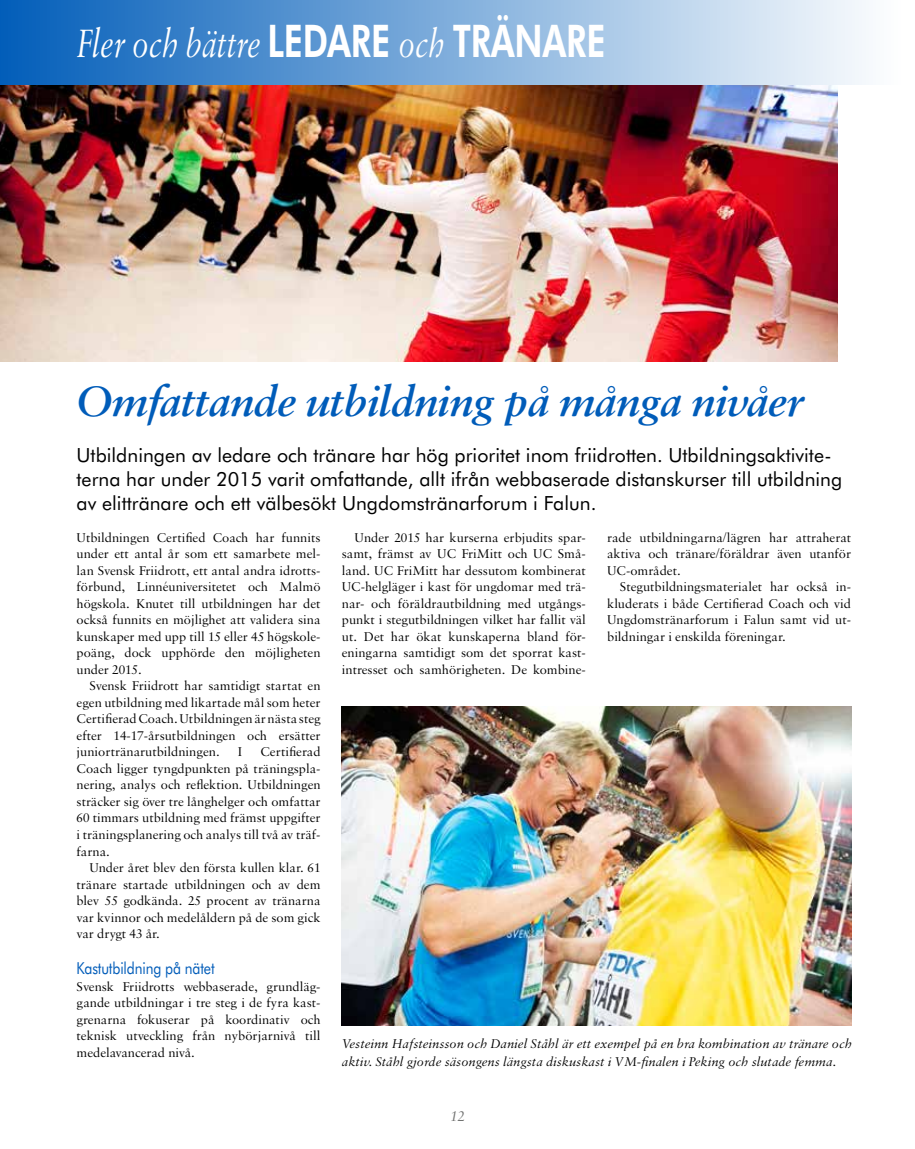
<style>
.page{position:relative;width:915px;height:1149px;background:#fff}
.page>*{position:absolute;margin:0;border:0;box-sizing:border-box;transform-origin:0 0}
.t1{font:italic 600 45px "Sabon MT Std";letter-spacing:-.01em;color:#005cb9}
.t2{font:italic 42px "Sabon MT Std";letter-spacing:-.01em;color:#fff;scale:.75 1}
.t3{font:19.5px/24px "Futura BT";color:#000}
.t4{font:16.5px "Futura BT";letter-spacing:-.01em;color:#005cb9;scale:.85 1}
.t5{font:italic 15px "Sabon MT Std";color:#717271}
.t6{font:13.5px/16.5px "Sabon MT Std";color:#000;text-align:justify}
.t7{font:italic 13.5px/18px "Sabon MT Std";color:#000}
.s1{font-family:"Futura BT";font-weight:800;font-style:normal;font-size:45px}
</style>
<div class="page">
<img style="left:0;top:85px;width:837px;height:276px">
<img style="left:342px;top:706px;width:508px;height:319px">
<div style="left:0;top:0;width:904px;height:85px;background:linear-gradient(to right,#025db9,#fff)"></div>
<h2 class="t2" style="left:77px;top:18px;width:706px">Fler och bättre <span class="s1">LEDARE</span> och <span class="s1">TRÄNARE</span></h2>
<h1 class="t1" style="left:77px;top:374px;width:728px">Omfattande utbildning på många nivåer</h1>
<p class="t3" style="left:77px;top:442px;width:767px">Utbildningen av ledare och tränare har hög prioritet inom friidrotten. Utbildningsaktivite&shy;terna har under 2015 varit omfattande, allt ifrån webbaserade distanskurser till utbildning av elittränare och ett välbesökt Ungdomstränarforum i Falun.</p>
<p class="t6" style="left:77px;top:528px;width:245px">Utbildningen Certified Coach har funnits under ett antal år som ett samarbete mel&shy;lan Svensk Friidrott, ett antal andra idrotts&shy;förbund, Linnéuniversitetet och Malmö högskola. Knutet till utbildningen har det också funnits en möjlighet att validera sina kunskaper med upp till 15 eller 45 högskole&shy;poäng, dock upphörde den möjligheten under 2015.</p>
<p class="t6" style="left:77px;top:677px;width:245px;text-indent:13px">Svensk Friidrott har samtidigt startat en egen utbildning med likartade mål som heter Certifierad Coach. Utbildningen är nästa steg efter 14-17-årsutbildningen och ersätter juniortränarutbildningen.</p>
<p class="t6" style="left:342px;top:528px;width:245px;text-indent:13px">Under 2015 har kurserna erbjudits spar&shy;samt, främst av UC FriMitt och UC Små&shy;land. UC FriMitt har dessutom kombinerat UC-helgläger i kast för ungdomar med trä&shy;nar- och föräldrautbildning med utgångs&shy;punkt i stegutbildningen vilket har fallit väl ut. Det har ökat kunskaperna bland för&shy;eningarna samtidigt som det sporrat kast&shy;intresset och samhörigheten. De kombine-</p>
<p class="t6" style="left:607px;top:528px;width:245px">rade utbildningarna/lägren har attraherat aktiva och tränare/föräldrar även utanför UC-området.</p>
<p class="t6" style="left:607px;top:578px;width:245px;text-indent:13px">Stegutbildningsmaterialet har också in&shy;kluderats i både Certifierad Coach och vid Ungdomstränarforum i Falun samt vid ut&shy;bildningar i enskilda föreningar.</p>
<p class="t6" style="left:77px;top:743px;width:245px;text-indent:184px">Certifierad Coach ligger tyngdpunkten på träningspla&shy;nering, analys och reflektion. Utbildningen sträcker sig över tre långhelger och omfattar 60 timmars utbildning med främst uppgifter i träningsplanering och analys till två av träf&shy;farna.</p>
<p class="t6" style="left:77px;top:858px;width:245px;text-indent:13px">Under året blev den första kullen klar. 61 tränare startade utbildningen och av dem blev 55 godkända. 25 procent av tränarna var kvinnor och medelåldern på de som gick var drygt 43 år.</p>
<p class="t4" style="left:77px;top:957px;width:164px">Kastutbildning på nätet</p>
<p class="t6" style="left:77px;top:977px;width:245px">Svensk Friidrotts webbaserade, grundläg&shy;gande utbildningar i tre steg i de fyra kast&shy;grenarna fokuserar på koordinativ och teknisk utveckling från nybörjarnivå till medelavancerad nivå.</p>
<p class="t6" style="left:238px;top:743px;width:6px">I</p>
<p class="t7" style="left:342px;top:1034px;width:511px">Vesteinn Hafsteinsson och Daniel Ståhl är ett exempel på en bra kombination av tränare och aktiv. Ståhl gjorde säsongens längsta diskuskast i VM-finalen i Peking och slutade femma.</p>
<p class="t5" style="left:450px;top:1106px;width:16px">12</p>
</div>
